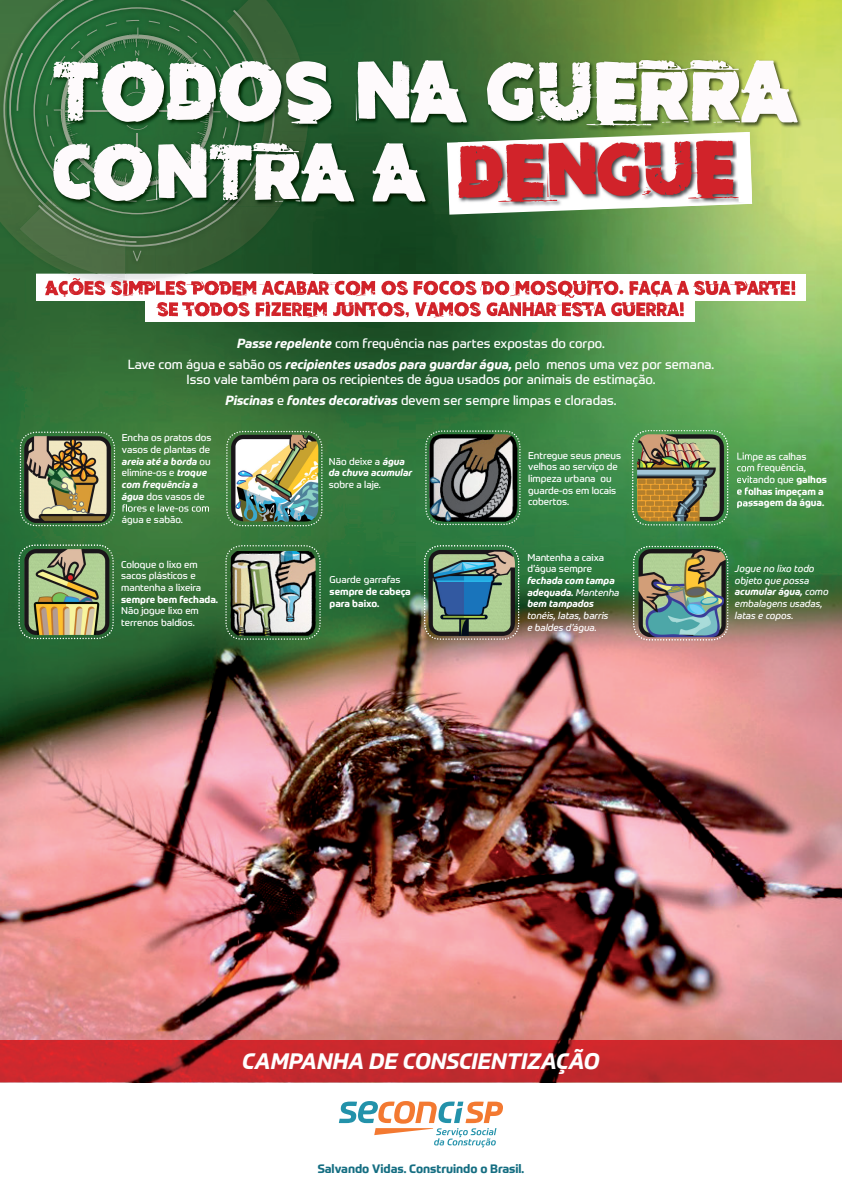
<style>
.page{position:relative;width:842px;height:1191px;background:#fff}
.page>*{position:absolute;margin:0;border:0;box-sizing:border-box;transform-origin:0 0}
.t1{font:italic 700 22px "Prometo";color:#fff}
.t2{font:13px/20.7px "Prometo";color:#fff;text-align:center}
.t3{font:700 12px "Prometo";color:#156e82}
.t4{font:9.8px/11.7px "Prometo";color:#fff}
.t5{font:italic 9.8px/11.7px "Prometo";color:#fff}
.t6{font:italic 700 9.8px/11.7px "Prometo";color:#fff}
.t7{font:700 9.8px/11.7px "Prometo";color:#fff}
.s1{font-weight:700;font-style:italic}
.s2{font-weight:700}
.s3{font-weight:400;font-style:normal}
.s4{font-weight:400}
</style>
<div class="page">
<img style="left:0;top:0;width:842px;height:1082px">
<div style="left:36px;top:274px;width:770px;height:26px;background:#fff"></div>
<div style="left:145px;top:295px;width:549px;height:27px;background:#fff"></div>
<img style="left:289px;top:0;width:24px;height:32px">
<img style="left:289px;top:32px;width:24px;height:27px">
<img style="left:0;top:274px;width:34px;height:15px">
<div style="left:277px;top:210px;width:36px;height:64px;background:#1c4d25"></div>
<img style="left:34px;top:274px;width:2px;height:15px">
<img style="left:246px;top:0;width:43px;height:34px">
<img style="left:273px;top:34px;width:27px;height:25px">
<img style="left:156px;top:210px;width:121px;height:64px">
<img style="left:125px;top:247px;width:31px;height:27px">
<img style="left:136px;top:0;width:110px;height:10px">
<img style="left:0;top:0;width:20px;height:274px">
<img style="left:20px;top:242px;width:105px;height:32px">
<img style="left:3px;top:0;width:122px;height:242px">
<img style="left:38px;top:10px;width:235px;height:237px">
<img style="left:9px;top:53px;width:215px;height:185px">
<img style="left:192px;top:44px;width:5px;height:14px">
<img style="left:126px;top:20px;width:34px;height:4px">
<svg style="left:133px;top:251px;width:8px;height:10px"></svg>
<img style="left:426px;top:142px;width:5px;height:65px">
<img style="left:308px;top:59px;width:495px;height:72px">
<img style="left:210px;top:59px;width:98px;height:72px">
<img style="left:253px;top:59px;width:11px;height:72px">
<svg style="left:148px;top:43px;width:44px;height:16px"></svg>
<img style="left:127px;top:127px;width:21px;height:3px">
<svg style="left:135px;top:50px;width:4px;height:9px"></svg>
<img style="left:225px;top:59px;width:16px;height:72px">
<img style="left:244px;top:59px;width:14px;height:1px">
<img style="left:264px;top:59px;width:11px;height:72px">
<img style="left:52px;top:59px;width:173px;height:36px">
<svg style="left:53px;top:60px;width:745px;height:67px"></svg>
<img style="left:0;top:1040px;width:842px;height:41px">
<svg style="left:123px;top:504px;width:86px;height:8px"></svg>
<img style="left:229px;top:430px;width:97px;height:96px">
<img style="left:727px;top:565px;width:1px;height:56px">
<img style="left:633px;top:546px;width:94px;height:94px">
<img style="left:417px;top:427px;width:110px;height:107px">
<img style="left:225px;top:545px;width:96px;height:95px">
<img style="left:421px;top:544px;width:101px;height:92px">
<svg style="left:424px;top:624px;width:95px;height:16px;background:#77785e"></svg>
<img style="left:424px;top:545px;width:95px;height:79px">
<svg style="left:20px;top:431px;width:95px;height:95px;background:#8b8a63"></svg>
<img style="left:226px;top:431px;width:97px;height:95px">
<img style="left:629px;top:431px;width:122px;height:92px">
<svg style="left:632px;top:430px;width:96px;height:95px;background:#7c884d"></svg>
<img style="left:632px;top:431px;width:96px;height:79px">
<img style="left:737px;top:452px;width:14px;height:9px">
<svg style="left:737px;top:464px;width:14px;height:21px"></svg>
<img style="left:737px;top:487px;width:14px;height:9px">
<img style="left:737px;top:499px;width:14px;height:9px">
<svg style="left:18px;top:544px;width:96px;height:95px;background:#849162"></svg>
<img style="left:34px;top:544px;width:64px;height:2px">
<svg style="left:45px;top:278px;width:750px;height:39px"></svg>
<svg style="left:425px;top:430px;width:96px;height:95px;background:#666f64"></svg>
<svg style="left:338px;top:1101px;width:165px;height:47px"></svg>
<svg style="left:447px;top:132px;width:305px;height:83px"></svg>
<img style="left:115px;top:27px;width:52px;height:21px">
<img style="left:70px;top:49px;width:41px;height:35px">
<img style="left:189px;top:85px;width:21px;height:46px">
<img style="left:54px;top:84px;width:26px;height:47px">
<svg style="left:53px;top:131px;width:373px;height:79px"></svg>
<h2 class="t2" style="left:128px;top:333px;width:588px"><span class="s1">Passe repelente</span> com frequência nas partes expostas do corpo.<br>Lave com água e sabão os <span class="s1">recipientes usados para guardar água,</span> pelo menos uma vez por semana.</h2>
<h2 class="t2" style="left:186px;top:369px;width:471px">Isso vale também para os recipientes de água usados por animais de estimação.<br><span class="s1">Piscinas</span> e <span class="s1">fontes decorativas</span> devem ser sempre limpas e cloradas.</h2>
<p class="t4" style="left:122px;top:432px;width:91px">Encha os pratos dos vasos de plantas de <span class="s1">areia até a borda</span> ou elimine-os e <span class="s1">troque com frequência a água</span> dos vasos de</p>
<p class="t4" style="left:122px;top:514px;width:62px">água e sabão.</p>
<p class="t4" style="left:528px;top:449px;width:95px">Entregue seus pneus velhos ao serviço de limpeza urbana ou guarde-os em locais cobertos.</p>
<p class="t4" style="left:737px;top:450px;width:92px">Limpe as calhas com frequência, evitando que <span class="s2">galhos e folhas impeçam a passagem da água.</span></p>
<p class="t6" style="left:329px;top:455px;width:85px"><span class="s3">Não deixe a</span> água da chuva acumular</p>
<p class="t4" style="left:329px;top:478px;width:54px">sobre a laje.</p>
<p class="t4" style="left:121px;top:558px;width:82px">Coloque o lixo em sacos plásticos e mantenha a lixeira</p>
<p class="t7" style="left:121px;top:593px;width:99px">sempre bem fechada.</p>
<p class="t4" style="left:121px;top:605px;width:79px">Não jogue lixo em terrenos baldios.</p>
<p class="t4" style="left:330px;top:574px;width:72px">Guarde garrafas</p>
<p class="t7" style="left:330px;top:585px;width:83px">sempre de cabeça para baixo.</p>
<p class="t4" style="left:527px;top:551px;width:78px">Mantenha a caixa d’água sempre</p>
<p class="t6" style="left:527px;top:574px;width:94px">fechada com tampa adequada. <span class="s4">Mantenha </span>bem tampados</p>
<p class="t5" style="left:527px;top:609px;width:83px">tonéis, latas, barris e baldes d’água.</p>
<p class="t5" style="left:735px;top:562px;width:95px">Jogue no lixo todo objeto que possa <span class="s2">acumular água,</span> como embalagens usadas, latas e copos.</p>
<h1 class="t1" style="left:242px;top:1047px;width:359px">CAMPANHA DE CONSCIENTIZAÇÃO</h1>
<p class="t3" style="left:318px;top:1161px;width:208px">Salvando Vidas. Construindo o Brasil.</p>
</div>
